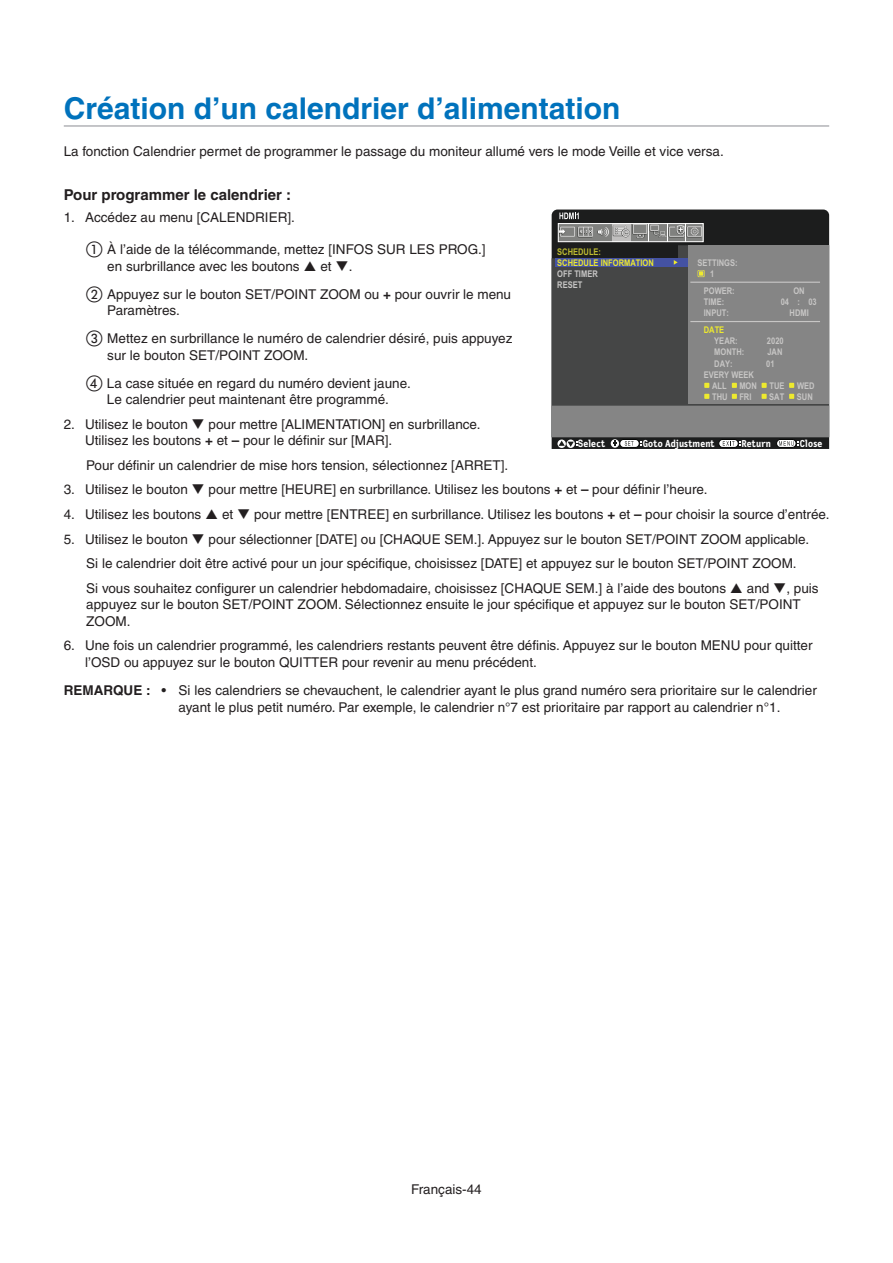
<style>
.page{position:relative;width:893px;height:1263px;background:#fff}
.page>*{position:absolute;margin:0;border:0;box-sizing:border-box;transform-origin:0 0}
.Head_1__top{font:700 30px "Helvetica";color:#0072bc}
.Head_5{font:700 15px "Helvetica";color:#231f20}
.Indent_L1{font:13.5px/16.2px "Helvetica";color:#231f20}
.Body{font:13.5px "Helvetica";color:#231f20}
.t1{font:700 13.5px "Helvetica";color:#231f20}
.t2{font:700 10.2px "Letter Gothic Text";letter-spacing:.01em;color:#fff}
.t3{font:700 9.15px/11.1px "Arial Narrow";color:#c7c6c5}
.t4{font:700 9.15px/11.1px "Arial Narrow";color:#eeea2e}
.s1{font-family:"European Pi One";font-size:16.5px}
.s2{color:#bebc31}
.s3{color:#c7c6c5}
.s4{color:#eeea2e}
.s5{font-weight:700}
.s6{font-family:"Arial Narrow"}
</style>
<div class="page">
<hr style="left:64px;top:125px;width:765px;height:2px;background:#b2b3b7">
<div style="left:552px;top:210px;width:277px;height:239px;background:#1c1d1d"></div>
<div style="left:719px;top:439px;width:19px;height:8px;border:1px solid #040504;border-radius:4px"></div>
<svg style="left:723px;top:441px;width:18px;height:5px"></svg>
<div style="left:777px;top:439px;width:19px;height:8px;background:#fff;border-radius:4px"></div>
<div style="left:776px;top:439px;width:20px;height:8px;border:1px solid #040504;border-radius:4px"></div>
<svg style="left:779px;top:441px;width:20px;height:5px"></svg>
<svg style="left:566px;top:439px;width:9px;height:9px"></svg>
<svg style="left:557px;top:439px;width:9px;height:9px"></svg>
<svg style="left:559px;top:441px;width:18px;height:6px"></svg>
<div style="left:620px;top:439px;width:19px;height:8px;background:#fff;border-radius:4px"></div>
<div style="left:620px;top:439px;width:19px;height:8px;border:1px solid #040504;border-radius:4px"></div>
<svg style="left:625px;top:441px;width:8px;height:5px"></svg>
<svg style="left:611px;top:439px;width:8px;height:9px"></svg>
<svg style="left:613px;top:441px;width:4px;height:5px"></svg>
<svg style="left:552px;top:245px;width:277px;height:161px;background:#424343"></svg>
<div style="left:555px;top:258px;width:133px;height:9px;background:#4452a3"></div>
<svg style="left:674px;top:260px;width:4px;height:5px"></svg>
<div style="left:552px;top:406px;width:277px;height:31px;background:#858585"></div>
<img style="left:579px;top:225px;width:122px;height:15px">
<svg style="left:559px;top:213px;width:20px;height:27px"></svg>
<svg style="left:594px;top:225px;width:1px;height:15px"></svg>
<svg style="left:612px;top:225px;width:1px;height:15px"></svg>
<svg style="left:630px;top:225px;width:1px;height:15px"></svg>
<svg style="left:649px;top:225px;width:1px;height:15px"></svg>
<svg style="left:667px;top:225px;width:1px;height:15px"></svg>
<svg style="left:685px;top:225px;width:1px;height:15px"></svg>
<div style="left:688px;top:245px;width:141px;height:159px;background:#858585"></div>
<svg style="left:762px;top:383px;width:5px;height:5px"></svg>
<svg style="left:762px;top:394px;width:5px;height:5px"></svg>
<svg style="left:732px;top:383px;width:5px;height:5px"></svg>
<svg style="left:732px;top:394px;width:5px;height:5px"></svg>
<svg style="left:697px;top:270px;width:8px;height:7px"></svg>
<svg style="left:698px;top:271px;width:6px;height:5px"></svg>
<svg style="left:704px;top:383px;width:5px;height:5px"></svg>
<hr style="left:690px;top:282px;width:130px;height:1px;background:#c7c6c5">
<svg style="left:704px;top:394px;width:5px;height:5px"></svg>
<svg style="left:789px;top:383px;width:5px;height:5px"></svg>
<svg style="left:789px;top:394px;width:5px;height:5px"></svg>
<hr style="left:690px;top:321px;width:130px;height:1px;background:#c7c6c5">
<div style="left:558px;top:223px;width:145px;height:19px;border:1px solid #fff"></div>
<p class="Head_1__top" style="left:64px;top:90px;width:558px">Création d’un calendrier d’alimentation</p>
<p class="Body" style="left:64px;top:144px;width:661px">La fonction Calendrier permet de programmer le passage du moniteur allumé vers le mode Veille et vice versa.</p>
<p class="Head_5" style="left:64px;top:185px;width:224px">Pour programmer le calendrier :</p>
<p class="Indent_L1" style="left:64px;top:210px;width:233px">1. Accédez au menu [CALENDRIER].</p>
<p class="Indent_L1" style="left:107px;top:241px;width:380px;text-indent:-21px"><span class="s1">a</span> À l’aide de la télécommande, mettez [INFOS SUR LES PROG.] en surbrillance avec les boutons</p>
<p class="t4" style="left:557px;top:246px;width:98px"><span class="s2">SCHEDULE:<br></span>SCHEDULE INFORMATION<br><span class="s3">OFF TIMER<br>RESET</span></p>
<p class="t3" style="left:710px;top:257px;width:29px;text-indent:-13px">SETTINGS:<br>1</p>
<p class="t3" style="left:704px;top:285px;width:32px">POWER:</p>
<p class="t3" style="left:793px;top:285px;width:13px">ON</p>
<p class="t3" style="left:704px;top:296px;width:22px">TIME:</p>
<p class="t3" style="left:781px;top:296px;width:37px">04 : 03</p>
<p class="t3" style="left:704px;top:307px;width:27px">INPUT:</p>
<p class="t3" style="left:789px;top:307px;width:21px">HDMI</p>
<p class="t3" style="left:714px;top:324px;width:25px;text-indent:-10px"><span class="s4">DATE<br></span>YEAR:</p>
<p class="t3" style="left:767px;top:335px;width:18px">2020</p>
<p class="t3" style="left:714px;top:346px;width:32px">MONTH:</p>
<p class="t3" style="left:767px;top:346px;width:17px">JAN</p>
<p class="t3" style="left:714px;top:357px;width:20px">DAY:</p>
<p class="t3" style="left:766px;top:357px;width:10px">01</p>
<p class="t3" style="left:712px;top:368px;width:43px;text-indent:-8px">EVERY WEEK<br>ALL</p>
<p class="Indent_L1" style="left:320px;top:258px;width:33px">et ❑.</p>
<p class="Indent_L1" style="left:107px;top:286px;width:405px;text-indent:-21px"><span class="s1">b</span> Appuyez sur le bouton SET/POINT ZOOM ou <span class="s5">+</span> pour ouvrir le menu<br>Paramètres.</p>
<p class="Indent_L1" style="left:107px;top:330px;width:407px;text-indent:-21px"><span class="s1">c</span> Mettez en surbrillance le numéro de calendrier désiré, puis appuyez sur le bouton SET/POINT ZOOM.</p>
<p class="Indent_L1" style="left:86px;top:375px;width:326px;text-align:center"><span class="s1">d</span> La case située en regard du numéro devient jaune.<br>Le calendrier peut maintenant être programmé.</p>
<p class="Indent_L1" style="left:85px;top:416px;width:397px;text-indent:-21px">2. Utilisez le bouton ❑ pour mettre [ALIMENTATION] en surbrillance.<br>Utilisez les boutons <span class="s5">+</span> et <span class="s5">–</span> pour le définir sur [MAR].</p>
<p class="Indent_L1" style="left:86px;top:457px;width:423px">Pour définir un calendrier de mise hors tension, sélectionnez [ARRET].</p>
<p class="Indent_L1" style="left:64px;top:481px;width:645px">3. Utilisez le bouton ❑ pour mettre [HEURE] en surbrillance. Utilisez les boutons <span class="s5">+</span> et <span class="s5">–</span> pour définir l’heure.</p>
<p class="Indent_L1" style="left:64px;top:506px;width:139px">4. Utilisez les boutons</p>
<p class="Indent_L1" style="left:222px;top:506px;width:609px">et ❑ pour mettre [ENTREE] en surbrillance. Utilisez les boutons <span class="s5">+</span> et <span class="s5">–</span> pour choisir la source d’entrée.</p>
<p class="Indent_L1" style="left:64px;top:531px;width:747px">5. Utilisez le bouton ❑ pour sélectionner [DATE] ou [CHAQUE SEM.]. Appuyez sur le bouton SET/POINT ZOOM applicable.</p>
<p class="Indent_L1" style="left:86px;top:556px;width:712px">Si le calendrier doit être activé pour un jour spécifique, choisissez [DATE] et appuyez sur le bouton SET/POINT ZOOM.</p>
<p class="Indent_L1" style="left:86px;top:580px;width:641px">Si vous souhaitez configurer un calendrier hebdomadaire, choisissez [CHAQUE SEM.] à l’aide des boutons</p>
<p class="t3" style="left:739px;top:379px;width:19px">MON</p>
<p class="t3" style="left:769px;top:379px;width:17px">TUE</p>
<p class="t3" style="left:797px;top:379px;width:19px">WED</p>
<p class="t3" style="left:712px;top:390px;width:17px">THU</p>
<p class="t3" style="left:739px;top:390px;width:14px">FRI</p>
<p class="t3" style="left:769px;top:390px;width:17px">SAT</p>
<p class="t3" style="left:797px;top:390px;width:17px">SUN</p>
<p class="t2" style="left:578px;top:438px;width:29px"><span class="s6">S</span>elect</p>
<p class="t2" style="left:643px;top:437px;width:74px">Goto Adjustment</p>
<p class="t2" style="left:741px;top:437px;width:31px">Return</p>
<p class="t2" style="left:800px;top:437px;width:24px">Close</p>
<p class="Indent_L1" style="left:86px;top:580px;width:734px;text-indent:661px">and ❑, puis appuyez sur le bouton SET/POINT ZOOM. Sélectionnez ensuite le jour spécifique et appuyez sur le bouton SET/POINT<br>ZOOM.</p>
<p class="Indent_L1" style="left:85px;top:637px;width:729px;text-indent:-21px">6. Une fois un calendrier programmé, les calendriers restants peuvent être définis. Appuyez sur le bouton MENU pour quitter l’OSD ou appuyez sur le bouton QUITTER pour revenir au menu précédent.</p>
<p class="t1" style="left:64px;top:682px;width:11px">REMA</p>
<p class="Indent_L1" style="left:179px;top:683px;width:640px;text-indent:-65px"><span class="s5">RQUE :</span> • Si les calendriers se chevauchent, le calendrier ayant le plus grand numéro sera prioritaire sur le calendrier ayant le plus petit numéro. Par exemple, le calendrier n°7 est prioritaire par rapport au calendrier n°1.</p>
<p class="Indent_L1" style="left:411px;top:1181px;width:72px">Français-44</p>
</div>
